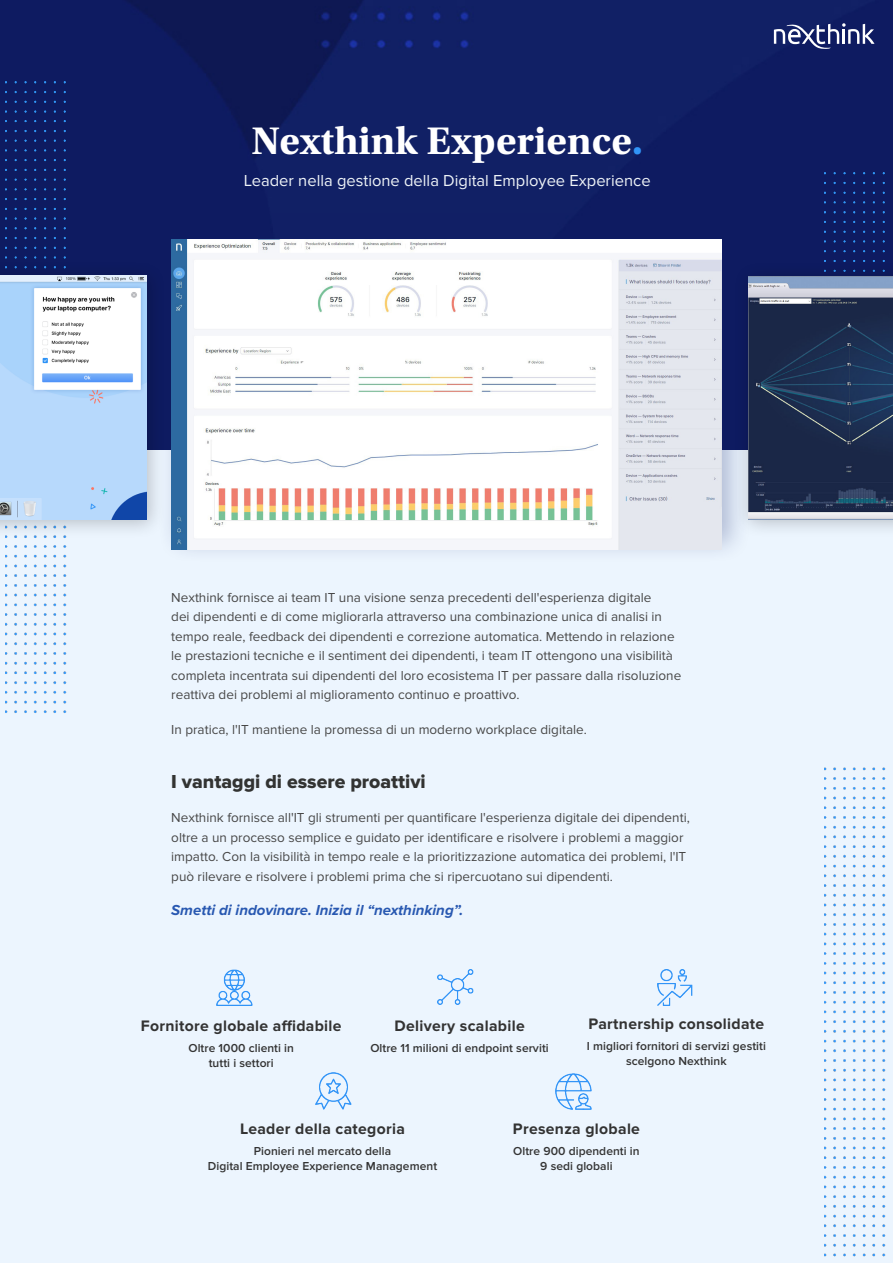
<style>
.page{position:relative;width:893px;height:1263px;background:#fff}
.page>*{position:absolute;margin:0;border:0;box-sizing:border-box;transform-origin:0 0}
._01_-_V1_-_Main_Titl{font:700 40.5px "Utopia Std";color:#fff}
._02_-_V1_-_Body_copy{font:19.5px "Proxima Nova Extrabld";color:#323332}
._01_-_V1_-_Main_Subt{font:16.5px "Proxima Nova";color:#eef3f7}
._03_-_V1_-_Sidebar_H{font:700 15.75px "Proxima Nova";letter-spacing:.02em;color:#333}
._02_-_V1_-_Body_copy-2{font:italic 700 15px "Proxima Nova";color:#2858b1}
._02_-_V1_-_Body_copy-3{font:13.5px/19.5px "Proxima Nova";color:#474747}
._03_-_V1_-_Sidebar_b{font:600 12px/15px "Proxima Nova";letter-spacing:.005em;color:#333;text-align:center}
.s1{color:#3194f7}
</style>
<div class="page">
<img style="left:0;top:0;width:893px;height:261px">
<img style="left:5px;top:80px;width:65px;height:181px">
<img style="left:824px;top:167px;width:65px;height:94px">
<svg style="left:774px;top:23px;width:100px;height:26px"></svg>
<div style="left:0;top:450px;width:893px;height:813px;background:#ecf5fe"></div>
<img style="left:824px;top:767px;width:62px;height:490px">
<img style="left:555px;top:1073px;width:36px;height:36px">
<img style="left:217px;top:970px;width:36px;height:36px">
<img style="left:658px;top:969px;width:34px;height:37px">
<img style="left:437px;top:969px;width:36px;height:36px">
<img style="left:315px;top:1073px;width:36px;height:36px">
<div style="left:157px;top:210px;width:594px;height:354px;background:#111f65;opacity:.28"></div>
<img style="left:171px;top:240px;width:551px;height:309px">
<div style="left:733px;top:261px;width:160px;height:278px;background:#000;opacity:.23"></div>
<img style="left:748px;top:276px;width:145px;height:243px">
<div style="left:0;top:261px;width:166px;height:278px;background:#000;opacity:.23"></div>
<img style="left:0;top:276px;width:147px;height:244px">
<p class="_01_-_V1_-_Main_Titl" style="left:252px;top:117px;width:393px">Nexthink Experience<span class="s1">.</span></p>
<p class="_01_-_V1_-_Main_Subt" style="left:244px;top:171px;width:408px">Leader nella gestione della Digital Employee Experience</p>
<p class="_02_-_V1_-_Body_copy-3" style="left:171px;top:588px;width:511px">Nexthink fornisce ai team IT una visione senza precedenti dell'esperienza digitale<br>dei dipendenti e di come migliorarla attraverso una combinazione unica di analisi in tempo reale, feedback dei dipendenti e correzione automatica. Mettendo in relazione le prestazioni tecniche e il sentiment dei dipendenti, i team IT ottengono una visibilità completa incentrata sui dipendenti del loro ecosistema IT per passare dalla risoluzione reattiva dei problemi al miglioramento continuo e proattivo.</p>
<p class="_02_-_V1_-_Body_copy-3" style="left:171px;top:720px;width:417px">In pratica, l'IT mantiene la promessa di un moderno workplace digitale.</p>
<p class="_02_-_V1_-_Body_copy" style="left:171px;top:770px;width:256px">I vantaggi di essere proattivi</p>
<p class="_02_-_V1_-_Body_copy-3" style="left:171px;top:808px;width:520px">Nexthink fornisce all'IT gli strumenti per quantificare l'esperienza digitale dei dipendenti, oltre a un processo semplice e guidato per identificare e risolvere i problemi a maggior impatto. Con la visibilità in tempo reale e la prioritizzazione automatica dei problemi, l'IT può rilevare e risolvere i problemi prima che si ripercuotano sui dipendenti.</p>
<p class="_02_-_V1_-_Body_copy-2" style="left:171px;top:899px;width:293px">Smetti di indovinare. Inizia il “nexthinking”.</p>
<p class="_03_-_V1_-_Sidebar_H" style="left:141px;top:1017px;width:202px">Fornitore globale affidabile</p>
<p class="_03_-_V1_-_Sidebar_b" style="left:188px;top:1041px;width:107px">Oltre 1000 clienti in tutti i settori</p>
<p class="_03_-_V1_-_Sidebar_H" style="left:394px;top:1017px;width:132px">Delivery scalabile</p>
<p class="_03_-_V1_-_Sidebar_b" style="left:370px;top:1041px;width:180px">Oltre 11 milioni di endpoint serviti</p>
<p class="_03_-_V1_-_Sidebar_H" style="left:589px;top:1015px;width:177px">Partnership consolidate</p>
<p class="_03_-_V1_-_Sidebar_b" style="left:587px;top:1039px;width:181px">I migliori fornitori di servizi gestiti scelgono Nexthink</p>
<p class="_03_-_V1_-_Sidebar_H" style="left:240px;top:1119px;width:166px">Leader della categoria</p>
<p class="_03_-_V1_-_Sidebar_b" style="left:208px;top:1143px;width:231px">Pionieri nel mercato della<br>Digital Employee Experience Management</p>
<p class="_03_-_V1_-_Sidebar_H" style="left:513px;top:1119px;width:129px">Presenza globale</p>
<p class="_03_-_V1_-_Sidebar_b" style="left:513px;top:1143px;width:128px">Oltre 900 dipendenti in<br>9 sedi globali</p>
</div>
